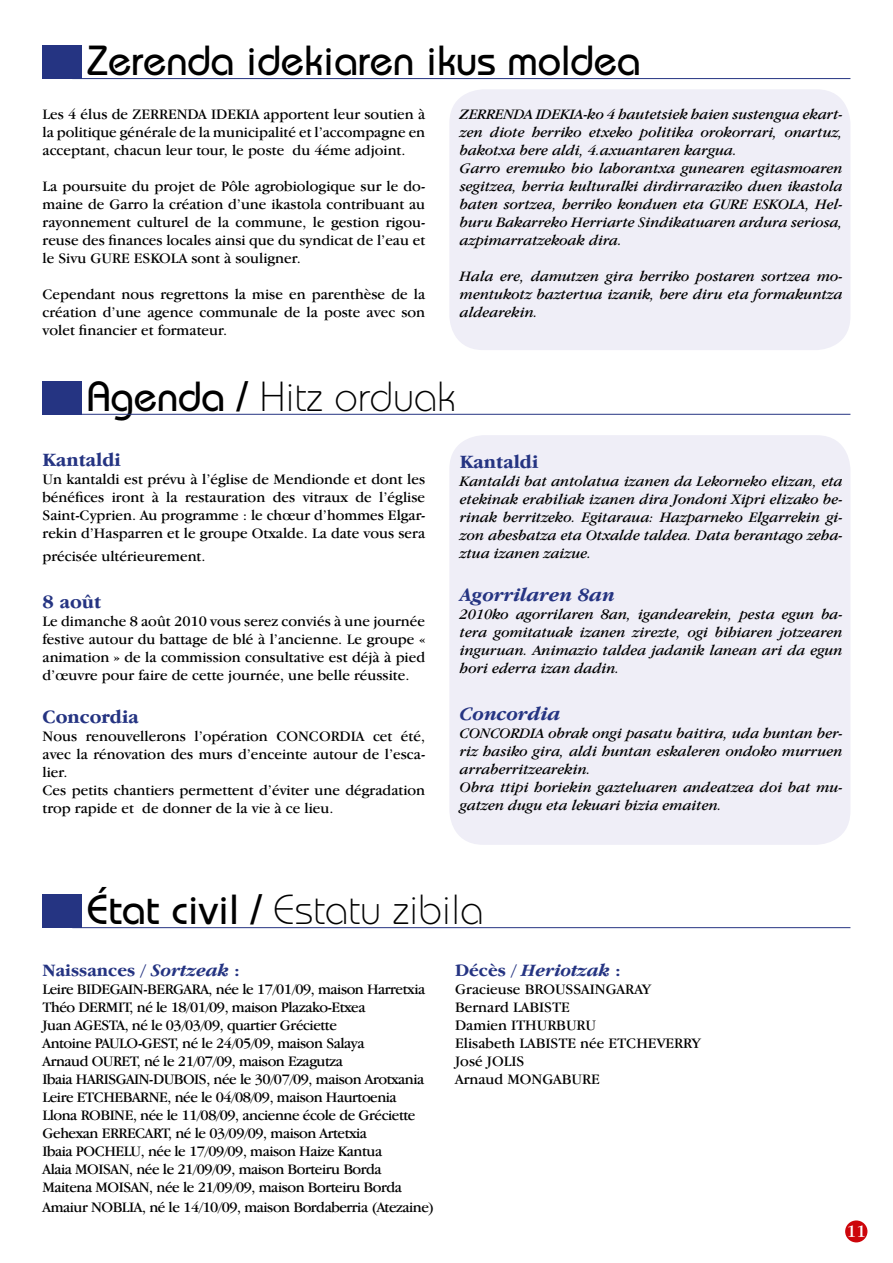
<style>
.page{position:relative;width:893px;height:1263px;background:#fff}
.page>*{position:absolute;margin:0;border:0;box-sizing:border-box;transform-origin:0 0}
.t1{font:300 42px "Bauhaus";color:#000}
.t2{font:500 42px "Bauhaus";color:#000}
.t3{font:700 19.5px "Garamond IT Cby BT";color:#253482}
.t4{font:italic 700 19.5px "Garamond IT Cby BT";color:#253482}
.t5{font:700 18px "Garamond IT Cby BT";color:#253482}
.t6{font:italic 700 18px "Garamond IT Cby BT";color:#253482}
.t7{font:18px "Garamond IT Cby BT";color:#fff}
.t8{font:15px/18px "Garamond IT Cby BT";color:#000;text-align:justify}
.t9{font:italic 15px/18px "Garamond IT Cby BT";color:#000;text-align:justify}
.t10{font:15px/18px "Garamond IT Cby BT";letter-spacing:-.03em;color:#000}
.s1{font-weight:500}
.s2{font-style:italic}
.s3{font-style:normal}
</style>
<div class="page">
<div style="left:845px;top:1220px;width:22px;height:22px;background:#cd050b;border-radius:50%"></div>
<div style="left:449px;top:89px;width:401px;height:261px;background:#efeef7;border-radius:34px"></div>
<div style="left:43px;top:45px;width:39px;height:34px;background:#253482"></div>
<hr style="left:72px;top:78px;width:778px;height:1px;background:#253482">
<div style="left:43px;top:894px;width:39px;height:34px;background:#253482"></div>
<hr style="left:72px;top:927px;width:778px;height:1px;background:#253482">
<div style="left:449px;top:435px;width:401px;height:410px;background:#efeef7;border-radius:34px"></div>
<div style="left:43px;top:381px;width:39px;height:34px;background:#253482"></div>
<hr style="left:72px;top:414px;width:778px;height:1px;background:#253482">
<h1 class="t2" style="left:87px;top:35px;width:555px">Zerenda idekiaren ikus moldea</h1>
<p class="t8" style="left:43px;top:105px;width:384px">Les 4 élus de ZERRENDA IDEKIA apportent leur soutien à la politique générale de la municipalité et l’accompagne en acceptant, chacun leur tour, le poste du 4éme adjoint.</p>
<p class="t8" style="left:43px;top:177px;width:384px">La poursuite du projet de Pôle agrobiologique sur le do&shy;maine de Garro la création d’une ikastola contribuant au rayonnement culturel de la commune, le gestion rigou&shy;reuse des finances locales ainsi que du syndicat de l’eau et le Sivu GURE ESKOLA sont à souligner.</p>
<p class="t8" style="left:43px;top:285px;width:384px">Cependant nous regrettons la mise en parenthèse de la création d’une agence communale de la poste avec son volet financier et formateur.</p>
<p class="t9" style="left:460px;top:105px;width:384px;text-align:left">ZERRENDA IDEKIA-ko 4 hautetsiek haien sustengua ekart&shy;zen diote herriko etxeko politika orokorrari, onartuz, bakotxa bere aldi, 4.axuantaren kargua.<br>Garro eremuko bio laborantxa gunearen egitasmoaren segitzea, herria kulturalki dirdirraraziko duen ikastola baten sortzea, herriko konduen eta GURE ESKOLA, Hel&shy;buru Bakarreko Herriarte Sindikatuaren ardura seriosa, azpimarratzekoak dira.</p>
<p class="t9" style="left:460px;top:267px;width:384px">Hala ere, damutzen gira herriko postaren sortzea mo&shy;mentukotz baztertua izanik, bere diru eta formakuntza aldearekin.</p>
<h1 class="t1" style="left:87px;top:372px;width:370px"><span class="s1">Agenda /</span> Hitz orduak</h1>
<h2 class="t3" style="left:43px;top:448px;width:80px">Kantaldi</h2>
<p class="t8" style="left:43px;top:470px;width:384px">Un kantaldi est prévu à l’église de Mendionde et dont les bénéfices iront à la restauration des vitraux de l’église Saint-Cyprien. Au programme : le chœur d’hommes Elgar&shy;rekin d’Hasparren et le groupe Otxalde. La date vous sera</p>
<p class="t8" style="left:43px;top:547px;width:165px">précisée ultérieurement.</p>
<h2 class="t3" style="left:43px;top:591px;width:60px">8 août</h2>
<p class="t8" style="left:43px;top:612px;width:384px">Le dimanche 8 août 2010 vous serez conviés à une journée festive autour du battage de blé à l’ancienne. Le groupe « animation » de la commission consultative est déjà à pied d’œuvre pour faire de cette journée, une belle réussite.</p>
<h2 class="t3" style="left:43px;top:706px;width:98px">Concordia</h2>
<p class="t8" style="left:43px;top:727px;width:384px;text-align:left">Nous renouvellerons l’opération CONCORDIA cet été, avec la rénovation des murs d’enceinte autour de l’esca&shy;lier.<br>Ces petits chantiers permettent d’éviter une dégradation trop rapide et de donner de la vie à ce lieu.</p>
<h2 class="t3" style="left:460px;top:451px;width:80px">Kantaldi</h2>
<p class="t9" style="left:460px;top:472px;width:384px">Kantaldi bat antolatua izanen da Lekorneko elizan, eta etekinak erabiliak izanen dira Jondoni Xipri elizako be&shy;rinak berritzeko. Egitaraua: Hazparneko Elgarrekin gi&shy;zon abesbatza eta Otxalde taldea. Data berantago zeha&shy;ztua izanen zaizue.</p>
<h2 class="t4" style="left:460px;top:583px;width:157px">Agorrilaren 8an</h2>
<p class="t9" style="left:460px;top:605px;width:384px">2010ko agorrilaren 8an, igandearekin, pesta egun ba&shy;tera gomitatuak izanen zirezte, ogi bihiaren jotzearen inguruan. Animazio taldea jadanik lanean ari da egun hori ederra izan dadin.</p>
<h2 class="t4" style="left:460px;top:702px;width:102px">Concordia</h2>
<p class="t9" style="left:460px;top:724px;width:384px;text-align:left">CONCORDIA obrak ongi pasatu baitira, uda huntan ber&shy;riz hasiko gira, aldi huntan eskaleren ondoko murruen arraberritzearekin.<br>Obra ttipi horiekin gazteluaren andeatzea doi bat mu&shy;gatzen dugu eta lekuari bizia emaiten.</p>
<h1 class="t1" style="left:87px;top:885px;width:398px"><span class="s1">État civil /</span> Estatu zibila</h1>
<p class="t5" style="left:43px;top:960px;width:199px">Naissances / <span class="s2">Sortzeak</span> :</p>
<p class="t10" style="left:43px;top:980px;width:384px">Leire BIDEGAIN-BERGARA, née le 17/01/09, maison Harretxia Théo DERMIT, né le 18/01/09, maison Plazako-Etxea<br>Juan AGESTA, né le 03/03/09, quartier Gréciette<br>Antoine PAULO-GEST, né le 24/05/09, maison Salaya<br>Arnaud OURET, né le 21/07/09, maison Ezagutza<br>Ibaia HARISGAIN-DUBOIS, née le 30/07/09, maison Arotxania Leire ETCHEBARNE, née le 04/08/09, maison Haurtoenia Llona ROBINE, née le 11/08/09, ancienne école de Gréciette Gehexan ERRECART, né le 03/09/09, maison Artetxia<br>Ibaia POCHELU, née le 17/09/09, maison Haize Kantua<br>Alaia MOISAN, née le 21/09/09, maison Borteiru Borda Maitena MOISAN, née le 21/09/09, maison Borteiru Borda</p>
<p class="t10" style="left:43px;top:1198px;width:393px">Amaiur NOBLIA, né le 14/10/09, maison Bordaberria (Atezaine)</p>
<p class="t6" style="left:455px;top:959px;width:167px"><span class="s3">Décès /</span> Heriotzak <span class="s3">:</span></p>
<p class="t8" style="left:455px;top:980px;width:247px;text-align:left">Gracieuse BROUSSAINGARAY<br>Bernard LABISTE<br>Damien ITHURBURU<br>Elisabeth LABISTE née ETCHEVERRY<br>José JOLIS<br>Arnaud MONGABURE</p>
<p class="t7" style="left:846px;top:1221px;width:21px">11</p>
</div>
